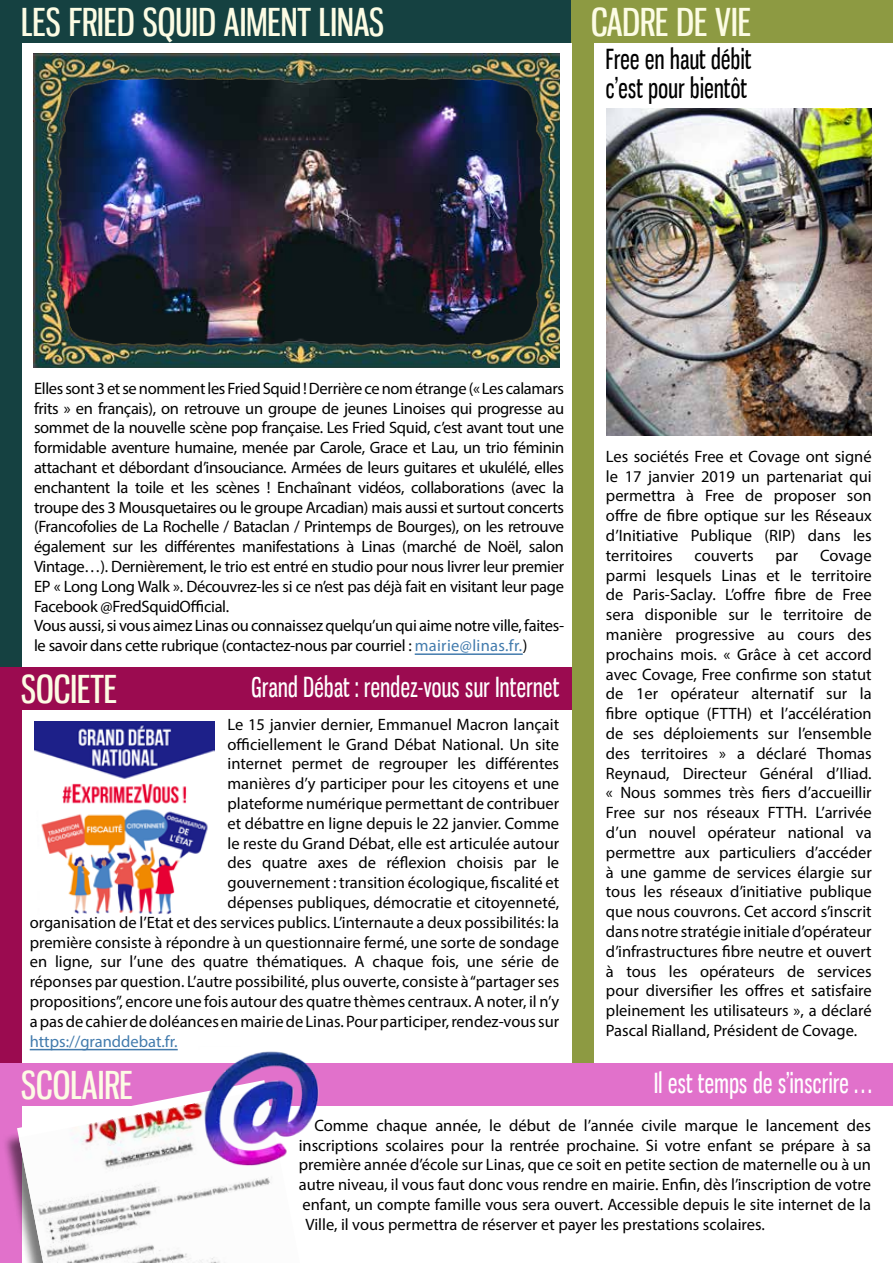
<style>
.page{position:relative;width:893px;height:1263px;background:#fff}
.page>*{position:absolute;margin:0;border:0;box-sizing:border-box;transform-origin:0 0}
.t1{font:37.5px "Gnuolane Free";color:#fcfce4}
.t2{font:27px "Gnuolane Free";letter-spacing:.02em;color:#fff;scale:.83 1}
.t3{font:27px/29.8px "Gnuolane Free";letter-spacing:.02em;color:#000;scale:.83 1}
.t4{font:16.5px/19.8px "Myriad Pro";color:#000;text-align:justify}
.t5{font:16.5px/19.8px "Myriad Pro";letter-spacing:-.02em;color:#000}
.t6{font:16.5px "Myriad Pro";color:#427bad}
.s1{color:#427bad}
</style>
<div class="page">
<hr style="left:30px;top:1049px;width:148px;height:1px;background:#427bad">
<div style="left:0;top:0;width:21px;height:668px;background:#154141"></div>
<div style="left:0;top:709px;width:21px;height:386px;background:#9b0b50"></div>
<div style="left:0;top:1063px;width:21px;height:200px;background:#e171cb"></div>
<div style="left:572px;top:0;width:21px;height:1063px;background:#8d9a42"></div>
<hr style="left:892px;top:289px;width:1px;height:478px;background:#7956b3">
<hr style="left:415px;top:653px;width:108px;height:2px;background:#427bad">
<div style="left:0;top:0;width:577px;height:43px;background:#154141"></div>
<div style="left:572px;top:0;width:321px;height:43px;background:#8d9a42"></div>
<div style="left:0;top:667px;width:572px;height:42px;background:#9b0b50"></div>
<div style="left:0;top:1063px;width:893px;height:43px;background:#e171cb"></div>
<img style="left:34px;top:53px;width:525px;height:314px">
<div style="left:2px;top:1085px;width:302px;height:178px;background:#000;opacity:.52"></div>
<svg style="left:17px;top:1085px;width:173px;height:178px"></svg>
<img style="left:19px;top:1089px;width:281px;height:174px">
<img style="left:606px;top:108px;width:266px;height:327px">
<img style="left:34px;top:722px;width:181px;height:193px">
<img style="left:190px;top:1051px;width:129px;height:122px">
<h1 class="t1" style="left:21px;top:0;width:364px">LES FRIED SQUID AIMENT LINAS</h1>
<h1 class="t1" style="left:591px;top:0;width:161px">CADRE DE VIE</h1>
<h2 class="t3" style="left:606px;top:43px;width:177px">Free en haut débit c’est pour bientôt</h2>
<p class="t5" style="left:34px;top:378px;width:532px">Elles sont 3 et se nomment les Fried Squid ! Derrière ce nom étrange (« Les calamars frits » en français), on retrouve un groupe de jeunes Linoises qui progresse au sommet de la nouvelle scène pop française. Les Fried Squid, c’est avant tout une formidable aventure humaine, menée par Carole, Grace et Lau, un trio féminin attachant et débordant d’insouciance. Armées de leurs guitares et ukulélé, elles enchantent la toile et les scènes ! Enchaînant vidéos, collaborations (avec la troupe des 3 Mousquetaires ou le groupe Arcadian) mais aussi et surtout concerts (Francofolies de La Rochelle / Bataclan / Printemps de Bourges), on les retrouve également sur les différentes manifestations à Linas (marché de Noël, salon Vintage…). Dernièrement, le trio est entré en studio pour nous livrer leur premier EP « Long Long Walk ». Découvrez-les si ce n’est pas déjà fait en visitant leur page Facebook @FredSquidOfficial.<br>Vous aussi, si vous aimez Linas ou connaissez quelqu’un qui aime notre ville, faites&shy;le savoir dans cette rubrique (contactez-nous par courriel : <span class="s1">mairie@linas.fr.</span>)</p>
<h1 class="t1" style="left:21px;top:667px;width:97px">SOCIETE</h1>
<h2 class="t2" style="left:252px;top:671px;width:372px">Grand Débat : rendez-vous sur Internet</h2>
<p class="t4" style="left:30px;top:714px;width:531px;text-align:right">Le 15 janvier dernier, Emmanuel Macron lançait<br>officiellement le Grand Débat National. Un site<br>internet permet de regrouper les différentes<br>manières d’y participer pour les citoyens et une<br>plateforme numérique permettant de contribuer<br>et débattre en ligne depuis le 22 janvier. Comme<br>le reste du Grand Débat, elle est articulée autour<br>des quatre axes de réflexion choisis par le<br>gouvernement : transition écologique, fiscalité et<br>dépenses publiques, démocratie et citoyenneté,<br>organisation de l’Etat et des services publics. L’internaute a deux possibilités: la première consiste à répondre à un questionnaire fermé, une sorte de sondage en ligne, sur l’une des quatre thématiques. A chaque fois, une série de réponses par question. L’autre possibilité, plus ouverte, consiste à “partager ses propositions”, encore une fois autour des quatre thèmes centraux. A noter, il n’y a pas de cahier de doléances en mairie de Linas. Pour participer, rendez-vous sur</p>
<p class="t6" style="left:30px;top:1031px;width:149px">https://granddebat.fr.</p>
<h1 class="t1" style="left:21px;top:1063px;width:113px">SCOLAIRE</h1>
<p class="t4" style="left:606px;top:446px;width:267px">Les sociétés Free et Covage ont signé le 17 janvier 2019 un partenariat qui permettra à Free de proposer son offre de fibre optique sur les Réseaux d’Initiative Publique (RIP) dans les territoires</p>
<p class="t4" style="left:606px;top:545px;width:267px;text-indent:214px">Covage parmi lesquels Linas et le territoire de Paris-Saclay. L’offre fibre de Free sera disponible sur le territoire de manière progressive au cours des prochains mois. « Grâce à cet accord avec Covage, Free confirme son statut de 1er opérateur alternatif sur la fibre optique (FTTH) et l’accélération de ses déploiements sur l’ensemble des territoires » a déclaré Thomas Reynaud, Directeur Général d’Iliad. « Nous sommes très fiers d’accueillir Free sur nos réseaux FTTH. L’arrivée d’un nouvel opérateur national va permettre aux particuliers d’accéder à une gamme de services élargie sur tous les réseaux d’initiative publique que nous couvrons. Cet accord s’inscrit dans notre stratégie initiale d’opérateur d’infrastructures fibre neutre et ouvert à tous les opérateurs de services pour diversifier les offres et satisfaire pleinement les utilisateurs », a déclaré Pascal Rialland, Président de Covage.</p>
<p class="t4" style="left:694px;top:545px;width:61px">couverts</p>
<p class="t4" style="left:775px;top:545px;width:24px">par</p>
<h2 class="t2" style="left:654px;top:1067px;width:264px">Il est temps de s’inscrire …</h2>
<p class="t4" style="left:314px;top:1115px;width:558px">Comme chaque année, le début de l’année civile marque le lancement des</p>
<p class="t4" style="left:299px;top:1135px;width:574px">inscriptions scolaires pour la rentrée prochaine. Si votre enfant se prépare à sa</p>
<p class="t4" style="left:299px;top:1155px;width:574px">première année d’école sur Linas, que ce soit en petite section de maternelle ou à un</p>
<p class="t4" style="left:299px;top:1174px;width:574px">autre niveau, il vous faut donc vous rendre en mairie. Enfin, dès l’inscription de votre</p>
<p class="t4" style="left:302px;top:1194px;width:570px">enfant, un compte famille vous sera ouvert. Accessible depuis le site internet de la</p>
<p class="t4" style="left:305px;top:1214px;width:461px">Ville, il vous permettra de réserver et payer les prestations scolaires.</p>
</div>
